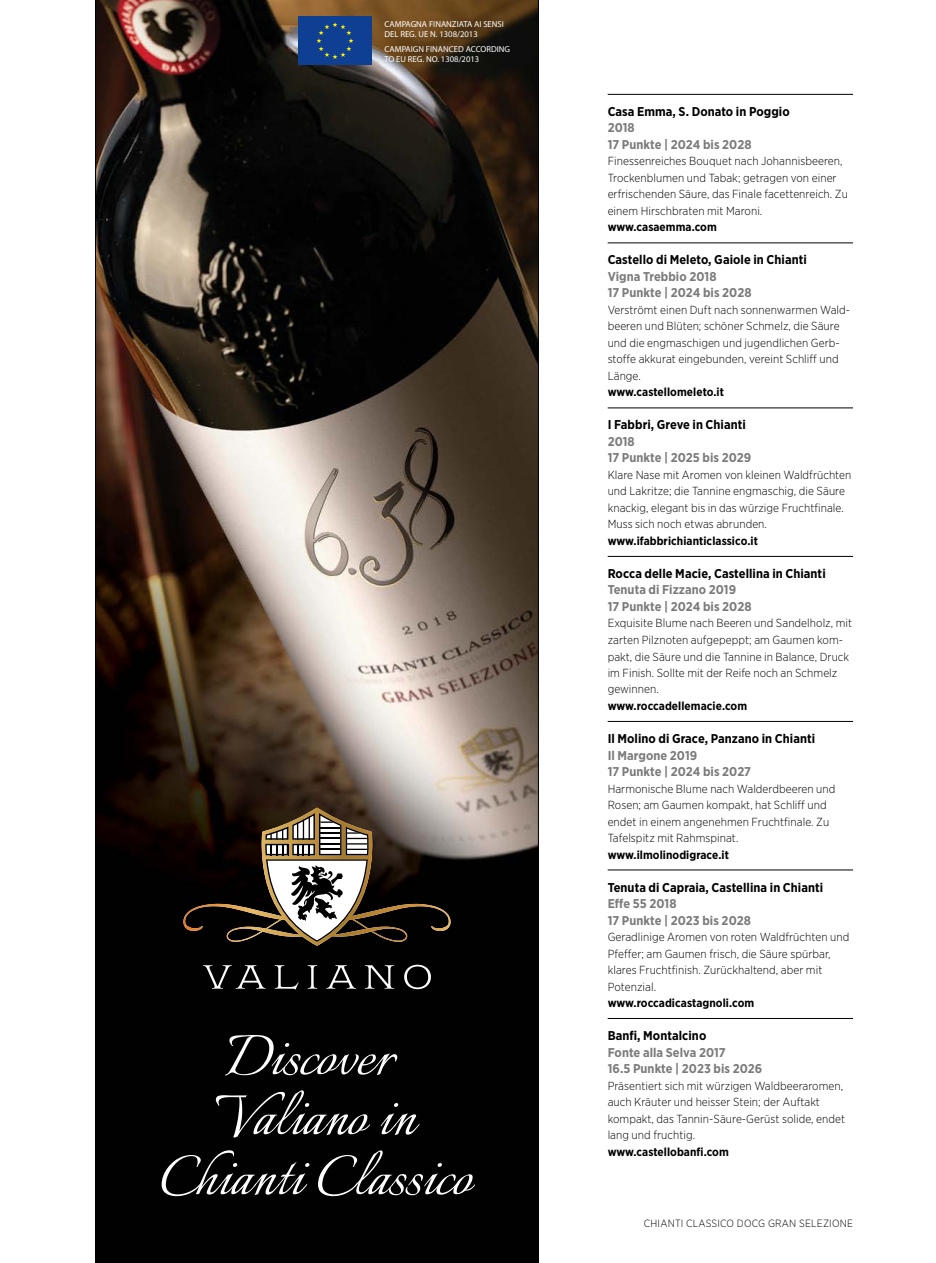
<style>
.page{position:relative;width:936px;height:1263px;background:#fff}
.page>*{position:absolute;margin:0;border:0;box-sizing:border-box;transform-origin:0 0}
.t1{font:71.25px/60px "Italianno";color:#fff;text-align:center}
.t2{font:700 12.75px/16.5px "Gotham Narrow";letter-spacing:.005em;color:#7a7b7a}
.t3{font:700 12.75px "Gotham Narrow";letter-spacing:.005em;color:#000}
.t4{font:300 11.7px/16.5px "Gotham Narrow";letter-spacing:.005em;color:#000}
.t5{font:700 11.7px "Gotham Narrow";letter-spacing:.005em;color:#000}
.t6{font:300 10.5px "Gotham Narrow";letter-spacing:.02em;color:#000}
.t7{font:8.7px/10.4px "Myriad Pro";color:#fff}
</style>
<div class="page">
<img style="left:96px;top:0;width:442px;height:1263px">
<svg style="left:203px;top:965px;width:63px;height:24px;background:#333"></svg>
<svg style="left:274px;top:965px;width:24px;height:24px"></svg>
<svg style="left:307px;top:965px;width:10px;height:24px"></svg>
<svg style="left:326px;top:965px;width:30px;height:24px"></svg>
<svg style="left:365px;top:965px;width:29px;height:24px"></svg>
<svg style="left:404px;top:965px;width:27px;height:24px"></svg>
<svg style="left:183px;top:808px;width:267px;height:138px;background:#4b4339"></svg>
<div style="left:298px;top:16px;width:73px;height:49px;background:#0f3f93"></div>
<svg style="left:316px;top:22px;width:37px;height:37px"></svg>
<hr style="left:95px;top:0;width:1px;height:1263px;background:#000">
<hr style="left:538px;top:0;width:1px;height:1263px;background:#000">
<hr style="left:607px;top:94px;width:246px;height:1px;background:#000">
<hr style="left:607px;top:243px;width:246px;height:1px;background:#000">
<hr style="left:607px;top:408px;width:246px;height:1px;background:#000">
<hr style="left:607px;top:556px;width:246px;height:1px;background:#000">
<hr style="left:607px;top:721px;width:246px;height:1px;background:#000">
<hr style="left:607px;top:870px;width:246px;height:1px;background:#000">
<hr style="left:607px;top:1018px;width:246px;height:1px;background:#000">
<p class="t7" style="left:384px;top:19px;width:121px">CAMPAGNA FINANZIATA AI SENSI<br>DEL REG. UE N. 1308/2013</p>
<p class="t7" style="left:384px;top:44px;width:127px">CAMPAIGN FINANCED ACCORDING<br>TO EU REG. NO. 1308/2013</p>
<h1 class="t1" style="left:159px;top:1019px;width:314px">Discover<br>Valiano in<br>Chianti Classico</h1>
<p class="t3" style="left:607px;top:103px;width:184px">Casa Emma, S. Donato in Poggio</p>
<p class="t2" style="left:607px;top:120px;width:145px">2018<br>17 Punkte | 2024 bis 2028</p>
<p class="t4" style="left:607px;top:153px;width:242px">Finessenreiches Bouquet nach Johannisbeeren, Trockenblumen und Tabak; getragen von einer erfrischenden Säure, das Finale facettenreich. Zu einem Hirschbraten mit Maroni.</p>
<p class="t5" style="left:607px;top:220px;width:111px">www.casaemma.com</p>
<p class="t3" style="left:607px;top:252px;width:201px">Castello di Meleto, Gaiole in Chianti</p>
<p class="t2" style="left:607px;top:268px;width:145px">Vigna Trebbio 2018<br>17 Punkte | 2024 bis 2028</p>
<p class="t4" style="left:607px;top:301px;width:244px">Verströmt einen Duft nach sonnenwarmen Wald&shy;beeren und Blüten; schöner Schmelz, die Säure und die engmaschigen und jugendlichen Gerb&shy;stoffe akkurat eingebunden, vereint Schliff und Länge.</p>
<p class="t5" style="left:607px;top:385px;width:118px">www.castellomeleto.it</p>
<p class="t3" style="left:607px;top:417px;width:140px">I Fabbri, Greve in Chianti</p>
<p class="t2" style="left:607px;top:433px;width:145px">2018<br>17 Punkte | 2025 bis 2029</p>
<p class="t4" style="left:607px;top:466px;width:245px">Klare Nase mit Aromen von kleinen Waldfrüchten und Lakritze; die Tannine engmaschig, die Säure knackig, elegant bis in das würzige Fruchtfinale.<br>Muss sich noch etwas abrunden.</p>
<p class="t5" style="left:607px;top:533px;width:152px">www.ifabbrichianticlassico.it</p>
<p class="t3" style="left:607px;top:565px;width:219px">Rocca delle Macie, Castellina in Chianti</p>
<p class="t2" style="left:607px;top:582px;width:145px">Tenuta di Fizzano 2019<br>17 Punkte | 2024 bis 2028</p>
<p class="t4" style="left:607px;top:615px;width:246px">Exquisite Blume nach Beeren und Sandelholz, mit zarten Pilznoten aufgepeppt; am Gaumen kom&shy;pakt, die Säure und die Tannine in Balance, Druck im Finish. Sollte mit der Reife noch an Schmelz gewinnen.</p>
<p class="t5" style="left:607px;top:698px;width:141px">www.roccadellemacie.com</p>
<p class="t3" style="left:607px;top:730px;width:209px">Il Molino di Grace, Panzano in Chianti</p>
<p class="t2" style="left:607px;top:747px;width:145px">Il Margone 2019<br>17 Punkte | 2024 bis 2027</p>
<p class="t4" style="left:607px;top:780px;width:229px">Harmonische Blume nach Walderdbeeren und Rosen; am Gaumen kompakt, hat Schliff und endet in einem angenehmen Fruchtfinale. Zu Tafelspitz mit Rahmspinat.</p>
<p class="t5" style="left:607px;top:847px;width:123px">www.ilmolinodigrace.it</p>
<p class="t3" style="left:607px;top:879px;width:217px">Tenuta di Capraia, Castellina in Chianti</p>
<p class="t2" style="left:607px;top:895px;width:145px">Effe 55 2018<br>17 Punkte | 2023 bis 2028</p>
<p class="t4" style="left:607px;top:928px;width:243px">Geradlinige Aromen von roten Waldfrüchten und Pfeffer; am Gaumen frisch, die Säure spürbar, klares Fruchtfinish. Zurückhaltend, aber mit Potenzial.</p>
<p class="t5" style="left:607px;top:995px;width:148px">www.roccadicastagnoli.com</p>
<p class="t3" style="left:607px;top:1027px;width:100px">Banfi, Montalcino</p>
<p class="t2" style="left:607px;top:1044px;width:156px">Fonte alla Selva 2017<br>16.5 Punkte | 2023 bis 2026</p>
<p class="t4" style="left:607px;top:1077px;width:239px">Präsentiert sich mit würzigen Waldbeeraromen, auch Kräuter und heisser Stein; der Auftakt kompakt, das Tannin-Säure-Gerüst solide, endet lang und fruchtig.</p>
<p class="t5" style="left:607px;top:1144px;width:123px">www.castellobanfi.com</p>
<p class="t6" style="left:644px;top:1217px;width:211px">CHIANTI CLASSICO DOCG GRAN SELEZIONE</p>
</div>
